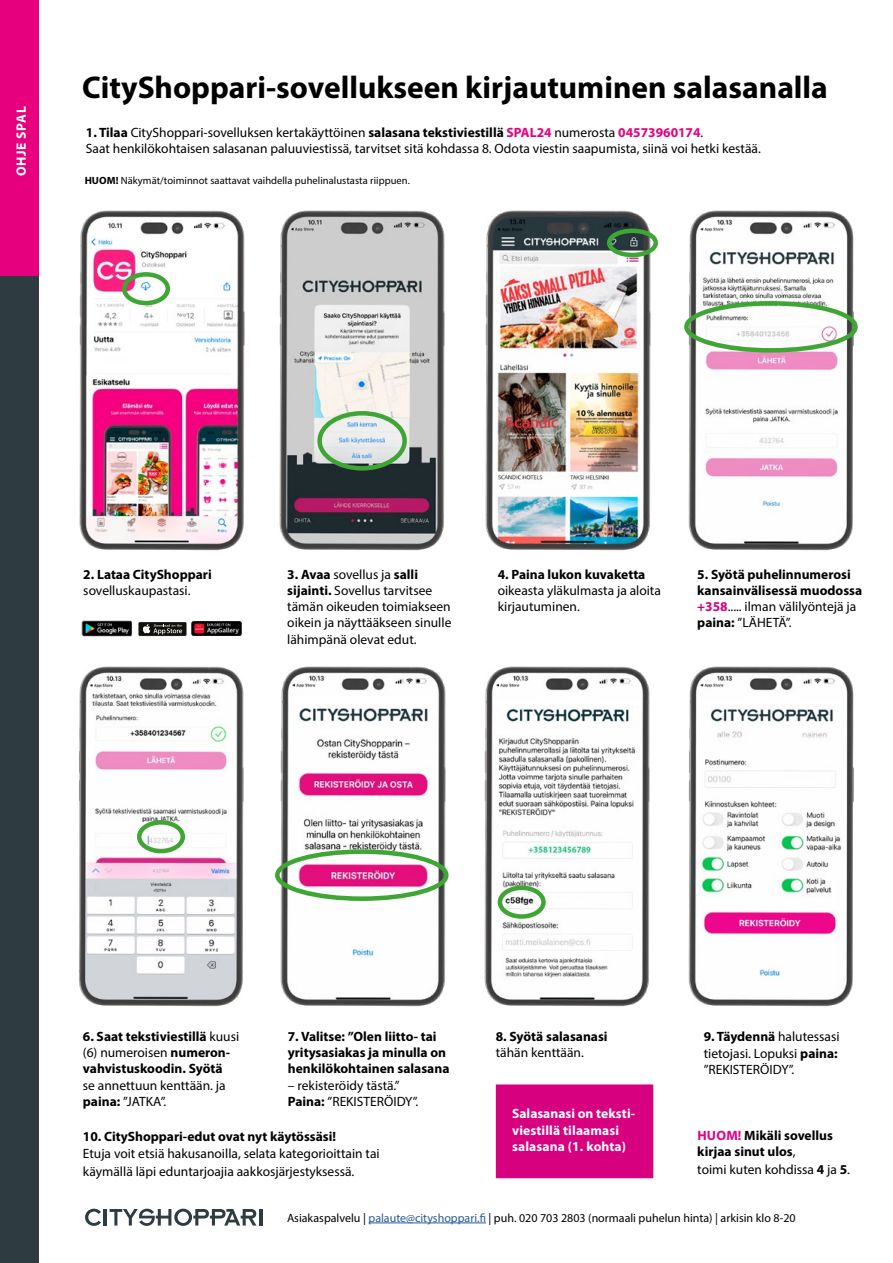
<style>
.page{position:relative;width:893px;height:1263px;background:#fff}
.page>*{position:absolute;margin:0;border:0;box-sizing:border-box;transform-origin:0 0}
.t1{font:700 31.5px "Myriad Pro";color:#000}
.t2{font:13.5px/16.2px "Myriad Pro";color:#000}
.t3{font:700 13.5px/16.2px "Myriad Pro";color:#000}
.t4{font:700 13.5px/16.5px "Myriad Pro";letter-spacing:.01em;color:#fff}
.t5{font:700 13.5px "Myriad Pro";letter-spacing:.05em;color:#fff}
.t6{font:12px "Myriad Pro";color:#000}
.t7{font:10.5px "Myriad Pro";letter-spacing:.005em;color:#000}
.s1{font-weight:700}
.s2{font-weight:700;color:#e6007d}
.s3{color:#d7007e}
.s4{font-weight:400}
.s5{color:#e6007d}
.s6{color:#275b9b}
</style>
<div class="page">
<hr style="left:259px;top:1209px;width:4px;height:16px;background:#2e3b40">
<svg style="left:85px;top:1209px;width:16px;height:17px"></svg>
<hr style="left:104px;top:1209px;width:3px;height:16px;background:#2e3b40">
<svg style="left:110px;top:1209px;width:146px;height:17px"></svg>
<hr style="left:369px;top:1222px;width:117px;height:1px;background:#275b9b">
<div style="left:0;top:0;width:38px;height:279px;background:#e6007d"></div>
<div style="left:0;top:276px;width:38px;height:987px;background:#2e3b40"></div>
<img style="left:82px;top:620px;width:50px;height:13px">
<svg style="left:138px;top:622px;width:49px;height:14px"></svg>
<div style="left:139px;top:622px;width:47px;height:14px;background:#12100b"></div>
<svg style="left:142px;top:624px;width:40px;height:9px"></svg>
<img style="left:192px;top:621px;width:50px;height:12px">
<div style="left:496px;top:1084px;width:157px;height:94px;background:#d7007e;border:2px solid #d7007e"></div>
<img style="left:38px;top:178px;width:530px;height:407px">
<img style="left:158px;top:178px;width:407px;height:407px">
<img style="left:568px;top:210px;width:290px;height:341px">
<img style="left:38px;top:633px;width:530px;height:408px">
<img style="left:568px;top:666px;width:286px;height:341px">
<div style="left:498px;top:885px;width:48px;height:34px;border:4px solid #3fa535;border-radius:50%"></div>
<div style="left:122px;top:272px;width:48px;height:33px;border:4px solid #3fa535;border-radius:50%"></div>
<div style="left:607px;top:229px;width:51px;height:28px;border:4px solid #3fa535;border-radius:50%"></div>
<div style="left:137px;top:820px;width:48px;height:33px;border:4px solid #3fa535;border-radius:50%"></div>
<div style="left:317px;top:411px;width:90px;height:60px;border:4px solid #3fa535;border-radius:50%"></div>
<div style="left:275px;top:849px;width:174px;height:52px;border:4px solid #3fa535;border-radius:50%"></div>
<div style="left:684px;top:301px;width:174px;height:52px;border:4px solid #3fa535;border-radius:50%"></div>
<p class="t5" style="left:13px;top:176px;width:71px;rotate:-90deg">OHJE SPAL</p>
<h1 class="t1" style="left:82px;top:67px;width:747px">CityShoppari-sovellukseen kirjautuminen salasanalla</h1>
<p class="t2" style="left:86px;top:124px;width:676px"><span class="s1">1. Tilaa</span> CityShoppari-sovelluksen kertakäyttöinen <span class="s1">salasana tekstiviestillä</span> <span class="s2">SPAL24</span> numerosta <span class="s2">04573960174</span>.<br>Saat henkilökohtaisen salasanan paluuviestissä, tarvitset sitä kohdassa 8. Odota viestin saapumista, siinä voi hetki kestää.</p>
<p class="t7" style="left:85px;top:174px;width:327px"><span class="s1">HUOM!</span> Näkymät/toiminnot saattavat vaihdella puhelinalustasta riippuen.</p>
<p class="t3" style="left:83px;top:566px;width:130px">2. Lataa CityShoppari</p>
<p class="t2" style="left:83px;top:582px;width:109px">sovelluskaupastasi.</p>
<p class="t2" style="left:287px;top:566px;width:166px"><span class="s1">3. Avaa</span> sovellus ja <span class="s1">salli sijainti.</span> Sovellus tarvitsee tämän oikeuden toimiakseen oikein ja näyttääkseen sinulle lähimpänä olevat edut.</p>
<p class="t3" style="left:498px;top:566px;width:149px">4. Paina lukon kuvaketta</p>
<p class="t2" style="left:498px;top:582px;width:165px">oikeasta yläkulmasta ja aloita kirjautuminen.</p>
<p class="t3" style="left:697px;top:566px;width:166px">5. Syötä puhelinnumerosi kansainvälisessä muodossa <span class="s3">+358</span><span class="s4">..... ilman välilyöntejä ja </span>paina: <span class="s4">”LÄHETÄ”.</span></p>
<p class="t3" style="left:83px;top:1028px;width:158px">6. Saat tekstiviestillä <span class="s4">kuusi (6) numeroisen</span> numeron&shy;vahvistuskoodin. Syötä</p>
<p class="t2" style="left:83px;top:1077px;width:144px">se annettuun kenttään. ja <span class="s1">paina:</span> ”JATKA”.</p>
<p class="t3" style="left:288px;top:1028px;width:163px">7. Valitse: ”Olen liitto- tai yritysasiakas ja minulla on henkilökohtainen salasana</p>
<p class="t2" style="left:288px;top:1077px;width:132px">– rekisteröidy tästä.”<br><span class="s1">Paina:</span> ”REKISTERÖIDY”.</p>
<p class="t3" style="left:83px;top:1128px;width:255px">10. CityShoppari-edut ovat nyt käytössäsi!</p>
<p class="t2" style="left:83px;top:1144px;width:298px;line-height:18px">Etuja voit etsiä hakusanoilla, selata kategorioittain tai käymällä läpi eduntarjoajia aakkosjärjestyksessä.</p>
<p class="t3" style="left:496px;top:1027px;width:113px">8. Syötä salasanasi</p>
<p class="t2" style="left:496px;top:1044px;width:90px">tähän kenttään.</p>
<p class="t4" style="left:512px;top:1105px;width:125px">Salasanasi on teksti&shy;viestillä tilaamasi salasana (1. kohta)</p>
<p class="t2" style="left:704px;top:1028px;width:137px"><span class="s1">9. Täydennä</span> halutessasi tietojasi. Lopuksi <span class="s1">paina: </span>”REKISTERÖIDY”.</p>
<p class="t3" style="left:697px;top:1126px;width:137px"><span class="s5">HUOM!</span> Mikäli sovellus kirjaa sinut ulos<span class="s4">,</span></p>
<p class="t2" style="left:697px;top:1161px;width:154px">toimi kuten kohdissa <span class="s1">4</span> ja <span class="s1">5</span>.</p>
<p class="t6" style="left:287px;top:1210px;width:510px">Asiakaspalvelu | <span class="s6">palaute@cityshoppari.fi</span> | puh. 020 703 2803 (normaali puhelun hinta) | arkisin klo 8-20</p>
</div>
